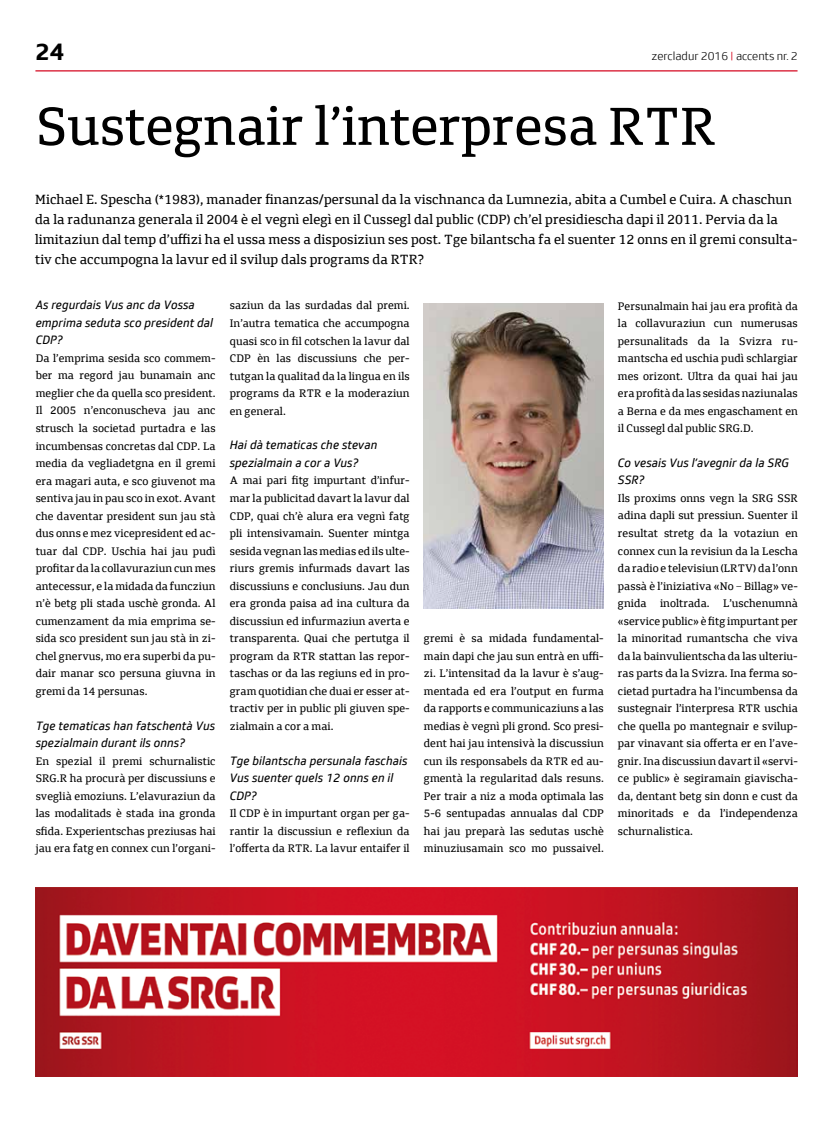
<style>
.page{position:relative;width:833px;height:1134px;background:#fff}
.page>*{position:absolute;margin:0;border:0;box-sizing:border-box;transform-origin:0 0}
.t1{font:55px "SRGSSR Type Serif";color:#000}
.t2{font:700 25px "SRGSSR Type";color:#000}
.t3{font:13.75px/20px "SRGSSR Type Serif";letter-spacing:.005em;color:#000}
.t4{font:italic 12.5px/17.5px "SRGSSR Type";letter-spacing:.005em;color:#000}
.t5{font:300 11.88px "SRGSSR Type";color:#000}
.t6{font:11.25px/17.5px "SRGSSR Type Serif";letter-spacing:.005em;color:#000;text-align:justify}
.s1{color:#d50920}
.s2{font-family:"Adobe Garamond Pro"}
</style>
<div class="page">
<hr style="left:35px;top:70px;width:762px;height:1px;background:#d50920">
<img style="left:35px;top:887px;width:762px;height:189px">
<img style="left:424px;top:303px;width:179px;height:306px">
<h2 class="t2" style="left:35px;top:37px;width:30px">24</h2>
<p class="t5" style="left:651px;top:50px;width:147px">zercladur 2016 <span class="s1">|</span> accents nr.2</p>
<h1 class="t1" style="left:36px;top:94px;width:681px">Sustegnair l’interpresa RTR</h1>
<p class="t3" style="left:35px;top:190px;width:764px">Michael E. Spescha (*1983), manader finanzas/persunal da la vischnanca da Lumnezia, abita a Cumbel e Cuira. A chaschun da la radunanza generala il 2004 è el vegnì elegì en il Cussegl dal public (CDP) ch’el presidiescha dapi il 2011. Pervia da la limitaziun dal temp d’uffizi ha el ussa mess a disposiziun ses post. Tge bilantscha fa el suenter 12 onns en il gremi consulta&shy;tiv che accumpogna la lavur ed il svilup dals programs da RTR?</p>
<p class="t4" style="left:36px;top:296px;width:179px">As regurdais Vus anc da Vossa emprima seduta sco president dal<br>CDP?</p>
<p class="t6" style="left:36px;top:349px;width:181px">Da l’emprima sesida sco commem&shy;ber ma regord jau bunamain anc meglier che da quella sco president.<br>Il 2005 n’enconuscheva jau anc strusch la societad purtadra e las incumbensas concretas dal CDP. La media da vegliadetgna en il gremi era magari auta, e sco giuvenot ma sentiva jau in pau sco in exot. Avant che daventar president sun jau stà dus onns e mez vicepresident ed ac&shy;tuar dal CDP. Uschia hai jau pudì profitar da la collavuraziun cun mes antecessur, e la midada da funcziun n’è betg pli stada uschè gronda. Al cumenzament da mia emprima se&shy;sida sco president sun jau stà in zi&shy;chel gnervus, mo era superbi da pu&shy;dair manar sco persuna giuvna in gremi da 14 persunas.</p>
<p class="t4" style="left:36px;top:716px;width:181px">Tge tematicas han fatschentà Vus spezialmain durant ils onns?</p>
<p class="t6" style="left:36px;top:752px;width:181px">En spezial il premi schurnalistic SRG.R ha procurà per discussiuns e sveglià emoziuns. L’elavuraziun da las modalitads è stada ina gronda sfida. Experientschas preziusas hai jau era fatg en connex cun l’organi-</p>
<p class="t6" style="left:230px;top:297px;width:181px">saziun da las surdadas dal premi.<br>In’autra tematica che accumpogna quasi sco in fil cotschen la lavur dal CDP èn las discussiuns che per&shy;tutgan la qualitad da la lingua en ils programs da RTR e la moderaziun en general.</p>
<p class="t4" style="left:230px;top:436px;width:149px">Hai dà tematicas che stevan spezialmain a cor a Vus?</p>
<p class="t6" style="left:230px;top:472px;width:181px">A mai pari fitg impurtant d’infur&shy;mar la publicitad davart la lavur dal CDP, quai ch’è alura era vegnì fatg pli intensivamain. Suenter mintga sesida vegnan las medias ed ils ulte&shy;riurs gremis infurmads davart las discussiuns e conclusiuns. Jau dun era gronda paisa ad ina cultura da discussiun ed infurmaziun averta e transparenta. Quai che pertutga il program da RTR stattan las repor&shy;taschas or da las regiuns ed in pro&shy;gram quotidian che duai er esser at&shy;tractiv per in public pli giuven spe&shy;zialmain a cor a mai.</p>
<p class="t4" style="left:230px;top:751px;width:179px">Tge bilantscha persunala faschais<br>Vus suenter quels 12 onns en il<br>CDP?</p>
<p class="t6" style="left:230px;top:804px;width:181px">Il CDP è in impurtant organ per ga&shy;rantir la discussiun e reflexiun da l’offerta da RTR. La lavur entaifer il</p>
<p class="t6" style="left:424px;top:629px;width:181px">gremi è sa midada fundamental&shy;main dapi che jau sun entrà en uffi&shy;zi. L’intensitad da la lavur è s’aug&shy;mentada ed era l’output en furma da rapports e communicaziuns a las medias è vegnì pli grond. Sco presi&shy;dent hai jau intensivà la discussiun cun ils responsabels da RTR ed au&shy;gmentà la regularitad dals resuns.<br>Per trair a niz a moda optimala las 5-6 sentupadas annualas dal CDP hai jau preparà las sedutas uschè minuziusamain sco mo pussaivel.</p>
<p class="t6" style="left:618px;top:297px;width:181px">Persunalmain hai jau era profità da la collavuraziun cun numerusas persunalitads da la Svizra ru&shy;mantscha ed uschia pudì schlargiar mes orizont. Ultra da quai hai jau era profità da las sesidas naziunalas a Berna e da mes engaschament en il Cussegl dal public SRG.D.</p>
<p class="t4" style="left:618px;top:454px;width:172px">Co vesais Vus l’avegnir da la SRG<br>SSR?</p>
<p class="t6" style="left:618px;top:489px;width:181px">Ils proxims onns vegn la SRG SSR adina dapli sut pressiun. Suenter il resultat stretg da la votaziun en connex cun la revisiun da la Lescha da radio e televisiun (LRTV) da l’onn passà è l’iniziativa «No <span class="s2">‒</span> Billag» ve&shy;gnida inoltrada. L’uschenumnà «service public» è fitg impurtant per la minoritad rumantscha che viva da la bainvulientscha da las ulteriu&shy;ras parts da la Svizra. Ina ferma so&shy;cietad purtadra ha l’incumbensa da sustegnair l’interpresa RTR uschia che quella po mantegnair e svilup&shy;par vinavant sia offerta er en l’ave&shy;gnir. Ina discussiun davart il «servi&shy;ce public» è segiramain giavischa&shy;da, dentant betg sin donn e cust da minoritads e da l’independenza schurnalistica.</p>
</div>
